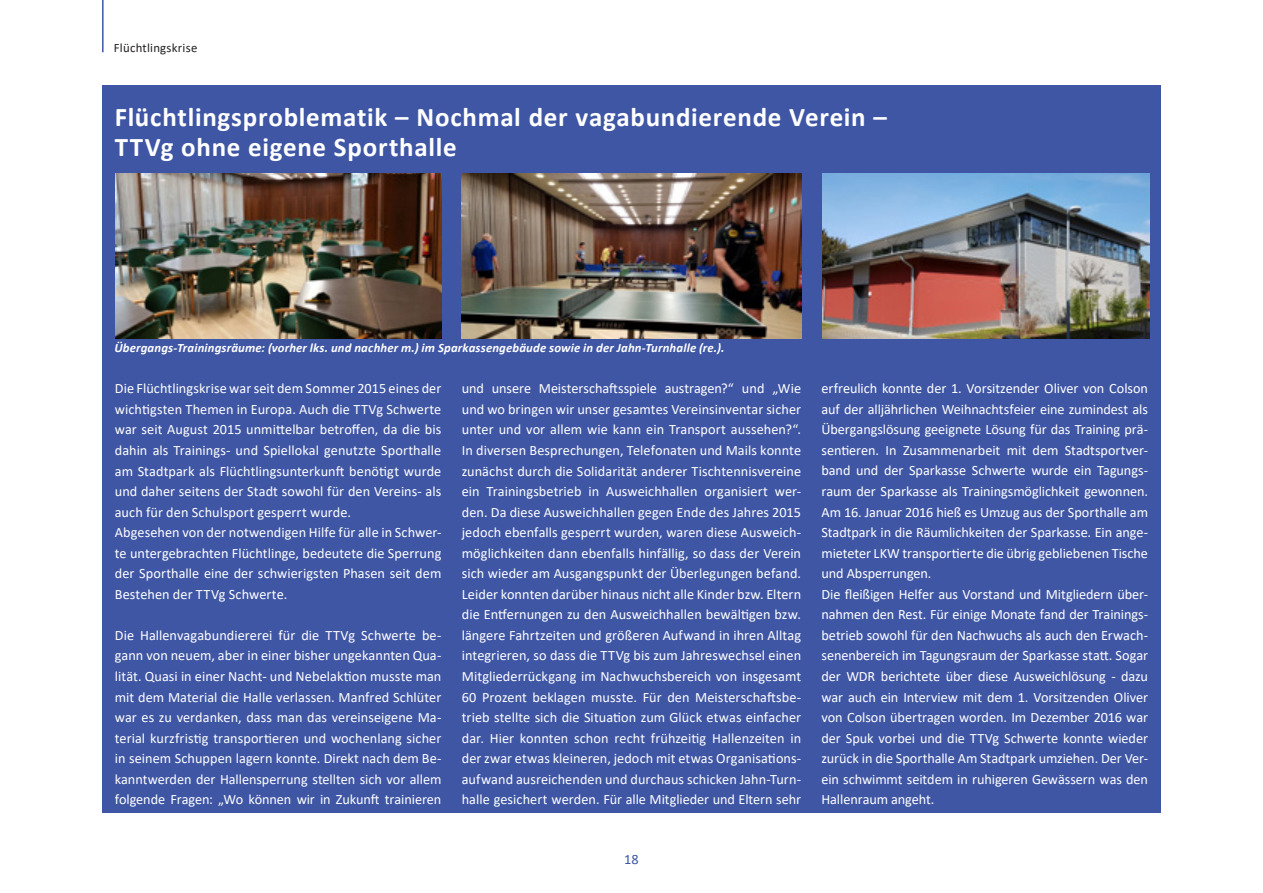
<style>
.page{position:relative;width:1263px;height:893px;background:#fff}
.page>*{position:absolute;margin:0;border:0;box-sizing:border-box;transform-origin:0 0}
.t1{font:700 27px/30px "Calibri";letter-spacing:.025em;color:#fff}
.t2{font:14.25px/20.5px "Calibri";letter-spacing:-.005em;color:#fff}
.t3{font:14.25px "Calibri";color:#3f56a5}
.t4{font:italic 700 12.75px "Calibri";letter-spacing:.01em;color:#fff}
.t5{font:12.75px "Calibri";letter-spacing:.02em;color:#231f20}
</style>
<div class="page">
<hr style="left:102px;top:0;width:2px;height:52px;background:#3f56a5">
<div style="left:102px;top:85px;width:1059px;height:727px;background:#3f56a5"></div>
<img style="left:116px;top:174px;width:325px;height:164px">
<img style="left:461px;top:174px;width:340px;height:164px">
<img style="left:822px;top:174px;width:327px;height:164px">
<p class="t5" style="left:114px;top:39px;width:85px">Flüchtlingskrise</p>
<h1 class="t1" style="left:115px;top:102px;width:774px">Flüchtlingsproblematik – Nochmal der vagabundierende Verein –<br>TTVg ohne eigene Sporthalle</h1>
<p class="t4" style="left:114px;top:339px;width:612px">Übergangs-Trainingsräume: (vorher lks. und nachher m.) im Sparkassengebäude sowie in der Jahn-Turnhalle (re.).</p>
<p class="t2" style="left:115px;top:378px;width:328px">Die Flüchtlingskrise war seit dem Sommer 2015 eines der wichtigsten Themen in Europa. Auch die TTVg Schwerte war seit August 2015 unmittelbar betroffen, da die bis dahin als Trainings- und Spiellokal genutzte Sporthalle am Stadtpark als Flüchtlingsunterkunft benötigt wurde und daher seitens der Stadt sowohl für den Vereins- als auch für den Schulsport gesperrt wurde.<br>Abgesehen von der notwendigen Hilfe für alle in Schwer&shy;te untergebrachten Flüchtlinge, bedeutete die Sperrung der Sporthalle eine der schwierigsten Phasen seit dem Bestehen der TTVg Schwerte.</p>
<p class="t2" style="left:115px;top:625px;width:328px;text-align:justify">Die Hallenvagabundiererei für die TTVg Schwerte be&shy;gann von neuem, aber in einer bisher ungekannten Qua&shy;lität. Quasi in einer Nacht- und Nebelaktion musste man mit dem Material die Halle verlassen. Manfred Schlüter war es zu verdanken, dass man das vereinseigene Ma&shy;terial kurzfristig transportieren und wochenlang sicher in seinem Schuppen lagern konnte. Direkt nach dem Be&shy;kanntwerden der Hallensperrung stellten sich vor allem folgende Fragen: „Wo können wir in Zukunft trainieren</p>
<p class="t2" style="left:462px;top:378px;width:341px;text-align:justify">und unsere Meisterschaftsspiele austragen?“ und „Wie und wo bringen wir unser gesamtes Vereinsinventar sicher unter und vor allem wie kann ein Transport aussehen?“.<br>In diversen Besprechungen, Telefonaten und Mails konnte zunächst durch die Solidarität anderer Tischtennisvereine ein Trainingsbetrieb in Ausweichhallen organisiert wer&shy;den. Da diese Ausweichhallen gegen Ende des Jahres 2015 jedoch ebenfalls gesperrt wurden, waren diese Ausweich&shy;möglichkeiten dann ebenfalls hinfällig, so dass der Verein sich wieder am Ausgangspunkt der Überlegungen befand.<br>Leider konnten darüber hinaus nicht alle Kinder bzw. Eltern die Entfernungen zu den Ausweichhallen bewältigen bzw. längere Fahrtzeiten und größeren Aufwand in ihren Alltag integrieren, so dass die TTVg bis zum Jahreswechsel einen Mitgliederrückgang im Nachwuchsbereich von insgesamt 60 Prozent beklagen musste. Für den Meisterschaftsbe&shy;trieb stellte sich die Situation zum Glück etwas einfacher dar. Hier konnten schon recht frühzeitig Hallenzeiten in der zwar etwas kleineren, jedoch mit etwas Organisations&shy;aufwand ausreichenden und durchaus schicken Jahn-Turn&shy;halle gesichert werden. Für alle Mitglieder und Eltern sehr</p>
<p class="t2" style="left:821px;top:378px;width:328px">erfreulich konnte der 1. Vorsitzender Oliver von Colson auf der alljährlichen Weihnachtsfeier eine zumindest als Übergangslösung geeignete Lösung für das Training prä&shy;sentieren. In Zusammenarbeit mit dem Stadtsportver&shy;band und der Sparkasse Schwerte wurde ein Tagungs&shy;raum der Sparkasse als Trainingsmöglichkeit gewonnen.<br>Am 16. Januar 2016 hieß es Umzug aus der Sporthalle am Stadtpark in die Räumlichkeiten der Sparkasse. Ein ange&shy;mieteter LKW transportierte die übrig gebliebenen Tische und Absperrungen.<br>Die fleißigen Helfer aus Vorstand und Mitgliedern über&shy;nahmen den Rest. Für einige Monate fand der Trainings&shy;betrieb sowohl für den Nachwuchs als auch den Erwach&shy;senenbereich im Tagungsraum der Sparkasse statt. Sogar der WDR berichtete über diese Ausweichlösung - dazu war auch ein Interview mit dem 1. Vorsitzenden Oliver von Colson übertragen worden. Im Dezember 2016 war der Spuk vorbei und die TTVg Schwerte konnte wieder zurück in die Sporthalle Am Stadtpark umziehen. Der Ver&shy;ein schwimmt seitdem in ruhigeren Gewässern was den Hallenraum angeht.</p>
<p class="t3" style="left:624px;top:850px;width:16px">18</p>
</div>
